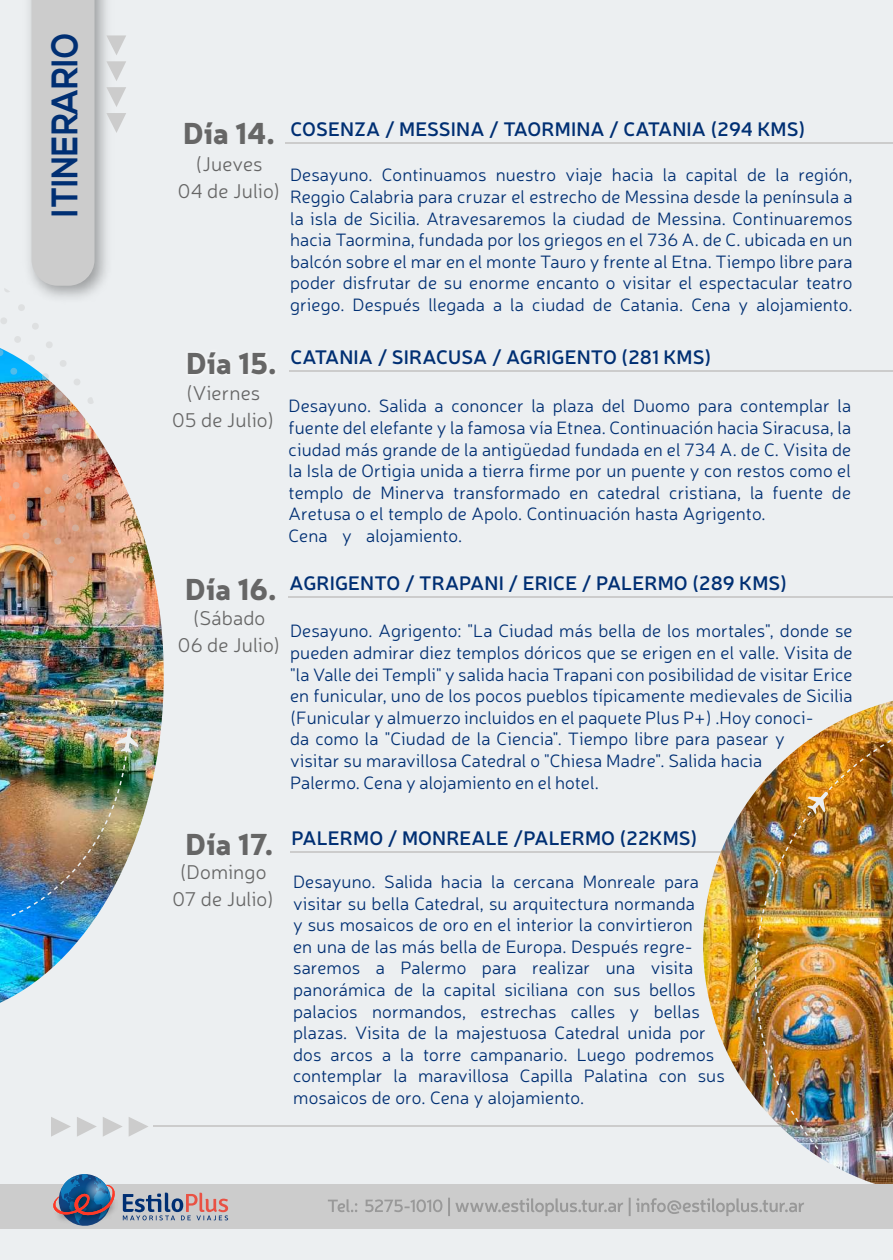
<style>
.page{position:relative;width:893px;height:1260px;background:#fff}
.page>*{position:absolute;margin:0;border:0;box-sizing:border-box;transform-origin:0 0}
.t1{font:700 36.9px "Nexa";letter-spacing:.005em;color:#002f73;scale:.87 1}
.t2{font:900 29.7px "Neris";letter-spacing:.005em;color:#666}
.t3{font:300 20.1px/26.7px "Neris";letter-spacing:.005em;color:#666;text-align:center}
.t4{font:600 19.5px "Neris";letter-spacing:.005em;color:#002f73}
.t5{font:300 18px/21.6px "Neris";letter-spacing:.005em;color:#002f73}
.s1{font-weight:900;font-size:29.7px;color:#666}
</style>
<div class="page">
<div style="left:0;top:0;width:892px;height:1260px;background:#eceff1"></div>
<hr style="left:286px;top:142px;width:606px;height:2px;background:#ccc">
<hr style="left:289px;top:370px;width:603px;height:2px;background:#ccc">
<hr style="left:288px;top:596px;width:604px;height:2px;background:#ccc">
<hr style="left:290px;top:851px;width:602px;height:2px;background:#ccc">
<img style="left:29px;top:0;width:78px;height:291px">
<svg style="left:106px;top:35px;width:20px;height:20px"></svg>
<svg style="left:106px;top:61px;width:20px;height:20px"></svg>
<svg style="left:106px;top:87px;width:20px;height:20px"></svg>
<svg style="left:106px;top:113px;width:20px;height:20px"></svg>
<img style="left:188px;top:353px;width:86px;height:21px">
<svg style="left:51px;top:1117px;width:20px;height:20px"></svg>
<svg style="left:77px;top:1117px;width:20px;height:20px"></svg>
<svg style="left:103px;top:1117px;width:19px;height:20px"></svg>
<svg style="left:129px;top:1117px;width:19px;height:19px"></svg>
<hr style="left:153px;top:1126px;width:739px;height:1px;background:#ccc">
<img style="left:0;top:348px;width:164px;height:655px">
<img style="left:7px;top:747px;width:121px;height:172px">
<svg style="left:116px;top:728px;width:22px;height:25px"></svg>
<svg style="left:4px;top:288px;width:6px;height:4px"></svg>
<svg style="left:1px;top:318px;width:6px;height:6px"></svg>
<svg style="left:18px;top:304px;width:7px;height:7px"></svg>
<div style="left:32px;top:0;width:62px;height:298px;background:#ccc"></div>
<svg style="left:0;top:349px;width:4px;height:8px"></svg>
<svg style="left:14px;top:336px;width:7px;height:7px"></svg>
<svg style="left:32px;top:323px;width:7px;height:6px"></svg>
<svg style="left:10px;top:367px;width:8px;height:8px"></svg>
<svg style="left:28px;top:354px;width:7px;height:8px"></svg>
<svg style="left:45px;top:342px;width:8px;height:7px"></svg>
<svg style="left:6px;top:399px;width:8px;height:8px"></svg>
<svg style="left:24px;top:386px;width:8px;height:8px"></svg>
<svg style="left:41px;top:373px;width:8px;height:8px"></svg>
<svg style="left:59px;top:360px;width:8px;height:7px"></svg>
<svg style="left:77px;top:348px;width:8px;height:6px"></svg>
<svg style="left:2px;top:431px;width:8px;height:8px"></svg>
<svg style="left:20px;top:418px;width:8px;height:8px"></svg>
<svg style="left:38px;top:405px;width:7px;height:7px"></svg>
<svg style="left:55px;top:391px;width:8px;height:8px"></svg>
<svg style="left:73px;top:378px;width:8px;height:8px"></svg>
<svg style="left:91px;top:365px;width:8px;height:8px"></svg>
<svg style="left:0;top:463px;width:6px;height:8px"></svg>
<svg style="left:16px;top:450px;width:8px;height:7px"></svg>
<svg style="left:34px;top:436px;width:8px;height:8px"></svg>
<svg style="left:52px;top:423px;width:7px;height:8px"></svg>
<svg style="left:69px;top:410px;width:8px;height:8px"></svg>
<svg style="left:87px;top:397px;width:8px;height:8px"></svg>
<svg style="left:105px;top:383px;width:7px;height:8px"></svg>
<svg style="left:0;top:495px;width:2px;height:7px"></svg>
<svg style="left:12px;top:481px;width:8px;height:8px"></svg>
<svg style="left:30px;top:468px;width:8px;height:8px"></svg>
<svg style="left:48px;top:455px;width:7px;height:8px"></svg>
<svg style="left:65px;top:442px;width:8px;height:8px"></svg>
<svg style="left:83px;top:429px;width:8px;height:7px"></svg>
<svg style="left:101px;top:415px;width:8px;height:8px"></svg>
<svg style="left:119px;top:402px;width:7px;height:8px"></svg>
<svg style="left:8px;top:513px;width:8px;height:8px"></svg>
<svg style="left:26px;top:500px;width:8px;height:8px"></svg>
<svg style="left:44px;top:487px;width:8px;height:8px"></svg>
<svg style="left:62px;top:474px;width:7px;height:7px"></svg>
<svg style="left:79px;top:460px;width:8px;height:8px"></svg>
<svg style="left:97px;top:447px;width:8px;height:8px"></svg>
<svg style="left:115px;top:434px;width:8px;height:8px"></svg>
<svg style="left:4px;top:545px;width:8px;height:8px"></svg>
<svg style="left:22px;top:532px;width:8px;height:8px"></svg>
<svg style="left:40px;top:519px;width:8px;height:7px"></svg>
<svg style="left:58px;top:505px;width:7px;height:8px"></svg>
<svg style="left:75px;top:492px;width:8px;height:8px"></svg>
<svg style="left:93px;top:479px;width:8px;height:8px"></svg>
<svg style="left:111px;top:466px;width:8px;height:8px"></svg>
<svg style="left:1px;top:577px;width:7px;height:8px"></svg>
<svg style="left:18px;top:564px;width:8px;height:7px"></svg>
<svg style="left:36px;top:550px;width:8px;height:8px"></svg>
<svg style="left:54px;top:537px;width:8px;height:8px"></svg>
<svg style="left:72px;top:524px;width:7px;height:8px"></svg>
<svg style="left:89px;top:511px;width:8px;height:8px"></svg>
<svg style="left:107px;top:498px;width:8px;height:7px"></svg>
<svg style="left:0;top:609px;width:5px;height:8px"></svg>
<svg style="left:15px;top:596px;width:7px;height:7px"></svg>
<svg style="left:32px;top:582px;width:8px;height:8px"></svg>
<svg style="left:50px;top:569px;width:8px;height:8px"></svg>
<svg style="left:68px;top:556px;width:8px;height:8px"></svg>
<svg style="left:85px;top:543px;width:8px;height:7px"></svg>
<svg style="left:103px;top:529px;width:8px;height:8px"></svg>
<svg style="left:121px;top:516px;width:5px;height:8px"></svg>
<svg style="left:11px;top:627px;width:7px;height:5px"></svg>
<svg style="left:28px;top:614px;width:8px;height:8px"></svg>
<svg style="left:46px;top:601px;width:8px;height:8px"></svg>
<svg style="left:64px;top:588px;width:8px;height:7px"></svg>
<svg style="left:82px;top:574px;width:7px;height:8px"></svg>
<svg style="left:99px;top:561px;width:8px;height:8px"></svg>
<svg style="left:117px;top:548px;width:8px;height:8px"></svg>
<svg style="left:60px;top:619px;width:8px;height:8px"></svg>
<svg style="left:78px;top:606px;width:8px;height:8px"></svg>
<svg style="left:95px;top:593px;width:8px;height:8px"></svg>
<svg style="left:113px;top:580px;width:8px;height:8px"></svg>
<svg style="left:92px;top:625px;width:7px;height:7px"></svg>
<svg style="left:109px;top:612px;width:8px;height:7px"></svg>
<img style="left:703px;top:701px;width:189px;height:425px">
<img style="left:754px;top:703px;width:138px;height:481px">
<svg style="left:807px;top:792px;width:21px;height:22px"></svg>
<div style="left:0;top:1184px;width:892px;height:45px;background:#ccc"></div>
<svg style="left:165px;top:1193px;width:63px;height:27px"></svg>
<img style="left:122px;top:1193px;width:43px;height:28px">
<svg style="left:53px;top:1174px;width:62px;height:52px"></svg>
<svg style="left:84px;top:1178px;width:24px;height:23px"></svg>
<svg style="left:328px;top:1199px;width:29px;height:13px"></svg>
<svg style="left:365px;top:1199px;width:77px;height:13px"></svg>
<svg style="left:448px;top:1198px;width:182px;height:18px"></svg>
<svg style="left:636px;top:1198px;width:168px;height:18px"></svg>
<h1 class="t1" style="left:43px;top:217px;width:213px;rotate:-90deg">ITINERARIO</h1>
<h2 class="t2" style="left:183px;top:112px;width:93px">Día 14.</h2>
<p class="t3" style="left:178px;top:150px;width:104px">(Jueves<br>04 de Julio)</p>
<p class="t4" style="left:290px;top:116px;width:516px">COSENZA / MESSINA / TAORMINA / CATANIA (294 KMS)</p>
<p class="t5" style="left:290px;top:164px;width:564px;text-align:justify">Desayuno. Continuamos nuestro viaje hacia la capital de la región, Reggio Calabria para cruzar el estrecho de Messina desde la península a la isla de Sicilia. Atravesaremos la ciudad de Messina. Continuaremos hacia Taormina, fundada por los griegos en el 736 A. de C. ubicada en un balcón sobre el mar en el monte Tauro y frente al Etna. Tiempo libre para poder disfrutar de su enorme encanto o visitar el espectacular teatro griego. Después llegada a la ciudad de Catania. Cena y alojamiento.</p>
<h2 class="t2" style="left:186px;top:341px;width:92px">Día 15.</h2>
<p class="t3" style="left:172px;top:380px;width:104px">(Viernes<br>05 de Julio)</p>
<p class="t4" style="left:290px;top:344px;width:422px">CATANIA / SIRACUSA / AGRIGENTO (281 KMS)</p>
<p class="t5" style="left:288px;top:395px;width:564px">Desayuno. Salida a cononcer la plaza del Duomo para contemplar la fuente del elefante y la famosa vía Etnea. Continuación hacia Siracusa, la ciudad más grande de la antigüedad fundada en el 734 A. de C. Visita de la Isla de Ortigia unida a tierra firme por un puente y con restos como el templo de Minerva transformado en catedral cristiana, la fuente de Aretusa o el templo de Apolo. Continuación hasta Agrigento.<br>Cena y alojamiento.</p>
<p class="t4" style="left:185px;top:569px;width:603px"><span class="s1">Día 16.</span> AGRIGENTO / TRAPANI / ERICE / PALERMO (289 KMS)</p>
<p class="t3" style="left:178px;top:604px;width:104px">(Sábado<br>06 de Julio)</p>
<p class="t5" style="left:290px;top:620px;width:564px">Desayuno. Agrigento: "La Ciudad más bella de los mortales", donde se pueden admirar diez templos dóricos que se erigen en el valle. Visita de "la Valle dei Templi" y salida hacia Trapani con posibilidad de visitar Erice en funicular, uno de los pocos pueblos típicamente medievales de Sicilia (Funicular y almuerzo incluidos en el paquete Plus P+) .Hoy conoci-<br>da como la "Ciudad de la Ciencia". Tiempo libre para pasear y<br>visitar su maravillosa Catedral o "Chiesa Madre". Salida hacia<br>Palermo. Cena y alojamiento en el hotel.</p>
<p class="t4" style="left:185px;top:824px;width:513px"><span class="s1">Día 17.</span> PALERMO / MONREALE /PALERMO (22KMS)</p>
<p class="t3" style="left:172px;top:858px;width:103px">(Domingo<br>07 de Julio)</p>
<p class="t5" style="left:293px;top:870px;width:433px">Desayuno. Salida hacia la cercana Monreale para visitar su bella Catedral, su arquitectura normanda<br>y sus mosaicos de oro en el interior la convirtieron<br>en una de las más bella de Europa. Después regre&shy;saremos a Palermo para realizar una visita panorámica de la capital siciliana con sus bellos palacios normandos, estrechas calles y bellas plazas. Visita de la majestuosa Catedral unida por dos arcos a la torre campanario. Luego podremos contemplar la maravillosa Capilla Palatina con sus mosaicos de oro. Cena y alojamiento.</p>
</div>
